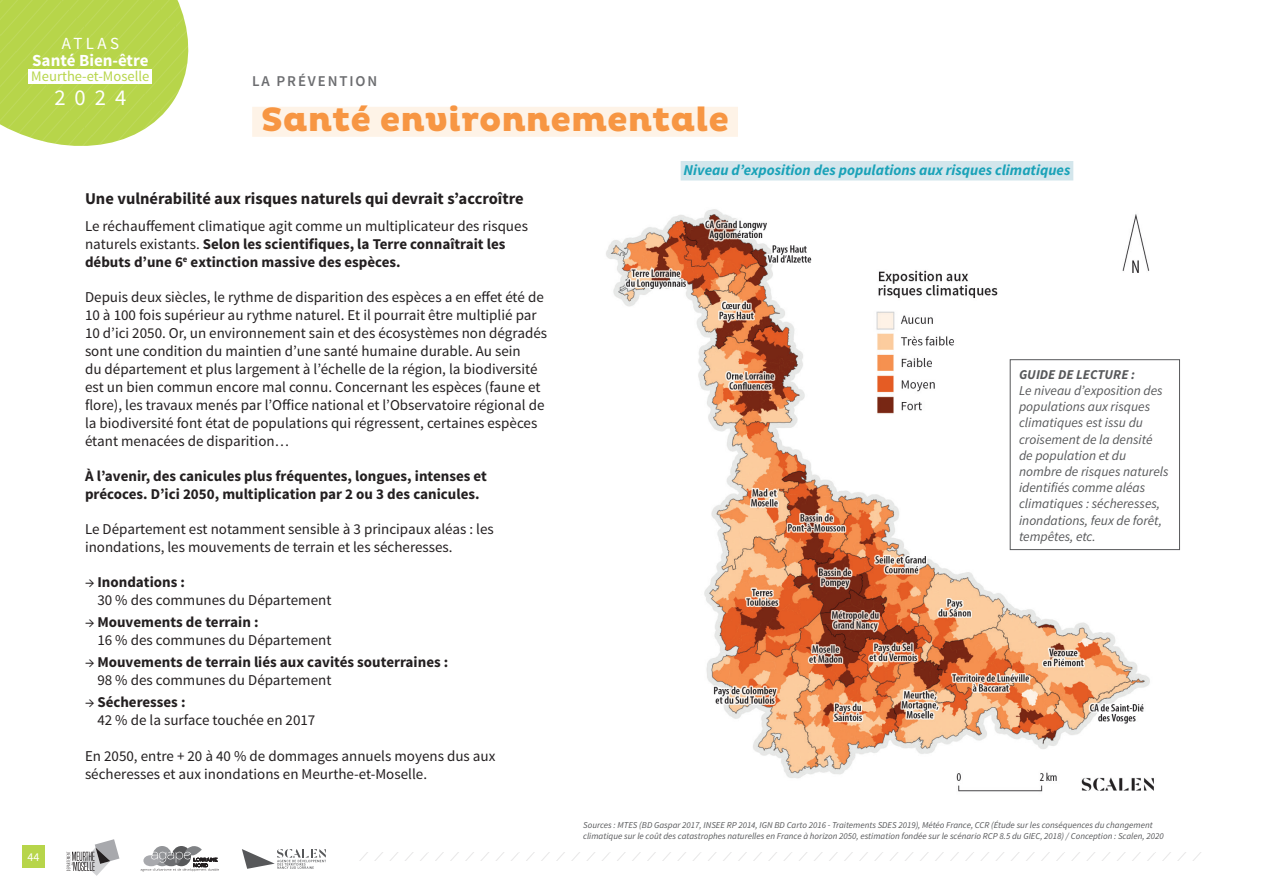
<style>
.page{position:relative;width:1263px;height:893px;background:#fff}
.page>*{position:absolute;margin:0;border:0;box-sizing:border-box;transform-origin:0 0}
.t1{font:800 34.5px "Pluto";color:#f79643}
.t2{font:22.65px "Source Sans Pro";color:#fff}
.t3{font:700 16.95px "Source Sans Pro";color:#fff}
.t4{font:16.95px "Source Sans Pro";letter-spacing:.2em;color:#fff}
.t5{font:700 16.5px "Source Sans Pro";color:#231f20}
.t6{font:15px/18px "Source Sans Pro";color:#231f20}
.t7{font:700 15px/18px "Source Sans Pro";color:#231f20}
.t8{font:italic 700 15px "Source Sans Pro";color:#1aa2b8}
.t9{font:600 15px "Source Sans Pro";letter-spacing:.125em;color:#6c6d70}
.t10{font:14.55px "Source Sans Pro";color:#b7d54a}
.t11{font:italic 13.5px/16.2px "Source Sans Pro";color:#57585a}
.t12{font:italic 700 13.5px "Source Sans Pro";color:#57585a}
.t13{font:12px "Source Sans Pro";color:#fff}
.t14{font:italic 9px/10.8px "Source Sans Pro";color:#57585a}
.s1{font-weight:400}
.s2{font-weight:700}
</style>
<div class="page">
<svg style="left:0;top:0;width:189px;height:146px;background:#bfd95f"></svg>
<svg style="left:242px;top:849px;width:84px;height:20px"></svg>
<div style="left:22px;top:846px;width:23px;height:22px;background:#b7d54a"></div>
<svg style="left:359px;top:852px;width:842px;height:9px"></svg>
<div style="left:29px;top:69px;width:123px;height:15px;background:#fff"></div>
<svg style="left:67px;top:839px;width:52px;height:37px"></svg>
<svg style="left:141px;top:846px;width:78px;height:25px"></svg>
<img style="left:606px;top:209px;width:574px;height:583px">
<div style="left:1010px;top:359px;width:170px;height:191px;border:1px solid #57585a"></div>
<div style="left:681px;top:161px;width:392px;height:19px;background:#d3e6ec"></div>
<div style="left:252px;top:107px;width:486px;height:30px;background:#fef3e7"></div>
<p class="t4" style="left:62px;top:33px;width:59px">ATLAS</p>
<p class="t3" style="left:32px;top:49px;width:118px">Santé Bien-être</p>
<p class="t10" style="left:31px;top:67px;width:120px">Meurthe-et-Moselle</p>
<h2 class="t2" style="left:54px;top:83px;width:73px">2024</h2>
<p class="t9" style="left:252px;top:71px;width:126px">LA PRÉVENTION</p>
<h1 class="t1" style="left:261px;top:99px;width:470px">Santé environnementale</h1>
<p class="t8" style="left:684px;top:161px;width:388px">Niveau d’exposition des populations aux risques climatiques</p>
<p class="t13" style="left:28px;top:850px;width:13px">44</p>
<p class="t5" style="left:85px;top:188px;width:440px">Une vulnérabilité aux risques naturels qui devrait s’accroître</p>
<p class="t7" style="left:85px;top:217px;width:444px"><span class="s1">Le réchauffement climatique agit comme un multiplicateur des risques naturels existants.</span> Selon les scientifiques, la Terre connaîtrait les débuts d’une 6<sup>e</sup> extinction massive des espèces.</p>
<p class="t6" style="left:85px;top:288px;width:464px">Depuis deux siècles, le rythme de disparition des espèces a en effet été de 10 à 100 fois supérieur au rythme naturel. Et il pourrait être multiplié par 10 d’ici 2050. Or, un environnement sain et des écosystèmes non dégradés sont une condition du maintien d’une santé humaine durable. Au sein<br>du département et plus largement à l’échelle de la région, la biodiversité est un bien commun encore mal connu. Concernant les espèces (faune et flore), les travaux menés par l’Office national et l’Observatoire régional de la biodiversité font état de populations qui régressent, certaines espèces étant menacées de disparition…</p>
<p class="t7" style="left:85px;top:467px;width:403px">À l’avenir, des canicules plus fréquentes, longues, intenses et précoces. D’ici 2050, multiplication par 2 ou 3 des canicules.</p>
<p class="t6" style="left:85px;top:520px;width:410px">Le Département est notamment sensible à 3 principaux aléas : les inondations, les mouvements de terrain et les sécheresses.</p>
<p class="t6" style="left:97px;top:573px;width:236px;text-indent:-12px">→ <span class="s2">Inondations :<br></span>30 % des communes du Département</p>
<p class="t6" style="left:97px;top:613px;width:236px;text-indent:-12px">→ <span class="s2">Mouvements de terrain :<br></span>16 % des communes du Département</p>
<p class="t7" style="left:97px;top:654px;width:352px;text-indent:-12px"><span class="s1">→</span> Mouvements de terrain liés aux cavités souterraines :<br><span class="s1">98 % des communes du Département</span></p>
<p class="t6" style="left:97px;top:694px;width:220px;text-indent:-12px">→ <span class="s2">Sécheresses :<br></span>42 % de la surface touchée en 2017</p>
<p class="t6" style="left:85px;top:747px;width:412px">En 2050, entre + 20 à 40 % de dommages annuels moyens dus aux sécheresses et aux inondations en Meurthe-et-Moselle.</p>
<p class="t12" style="left:1019px;top:366px;width:117px">GUIDE DE LECTURE :</p>
<p class="t11" style="left:1019px;top:382px;width:151px">Le niveau d’exposition des populations aux risques climatiques est issu du croisement de la densité de population et du nombre de risques naturels identifiés comme aléas climatiques : sécheresses, inondations, feux de forêt, tempêtes, etc.</p>
<p class="t14" style="left:583px;top:820px;width:582px">Sources : MTES (BD Gaspar 2017, INSEE RP 2014, IGN BD Carto 2016 - Traitements SDES 2019), Météo France, CCR (Étude sur les conséquences du changement climatique sur le coût des catastrophes naturelles en France à horizon 2050, estimation fondée sur le scénario RCP 8.5 du GIEC, 2018) / Conception : Scalen, 2020</p>
</div>
